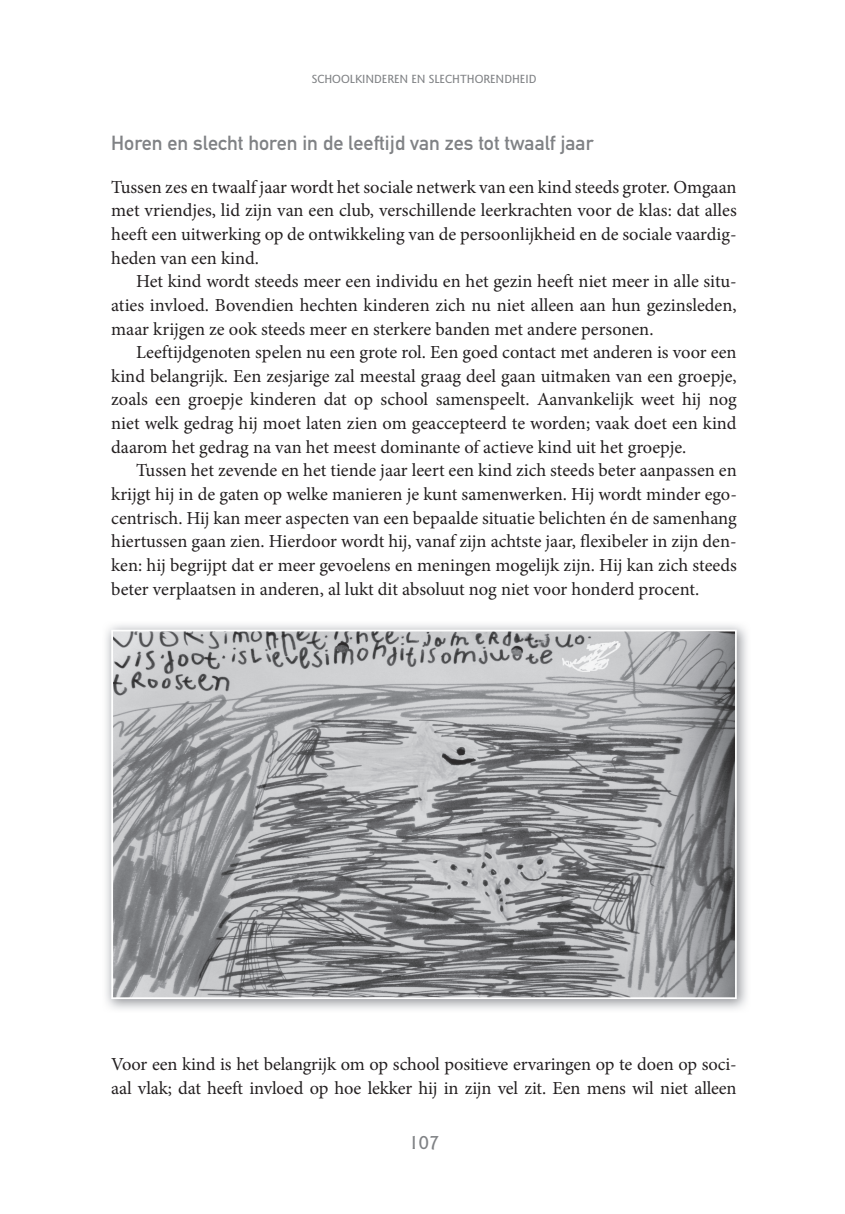
<style>
.page{position:relative;width:845px;height:1214px;background:#fff}
.page>*{position:absolute;margin:0;border:0;box-sizing:border-box;transform-origin:0 0}
.t1{font:500 21px "Goudy Sans";color:#808285}
.t2{font:20.12px "DIN Mittelschrift Std";color:#808285}
.t3{font:18.38px/23.6px "Minion Pro";letter-spacing:-.005em;color:#231f20;text-align:justify}
.t4{font:500 12.25px "Goudy Sans";color:#808285}
</style>
<div class="page">
<img style="left:106px;top:625px;width:641px;height:384px">
<img style="left:114px;top:633px;width:619px;height:363px">
<div style="left:111px;top:630px;width:625px;height:369px;border:2px solid #fff"></div>
<p class="t4" style="left:311px;top:74px;width:226px">SCHOOLKINDEREN EN SLECHTHORENDHEID</p>
<p class="t2" style="left:111px;top:135px;width:483px">Horen en slecht horen in de leeftijd van zes tot twaalf jaar</p>
<p class="t3" style="left:111px;top:176px;width:627px">Tussen zes en twaalf jaar wordt het sociale netwerk van een kind steeds groter. Omgaan met vriendjes, lid zijn van een club, verschillende leerkrachten voor de klas: dat alles heeft een uitwerking op de ontwikkeling van de persoonlijkheid en de sociale vaardig&shy;heden van een kind.</p>
<p class="t3" style="left:111px;top:271px;width:627px;text-indent:25px">Het kind wordt steeds meer een individu en het gezin heeft niet meer in alle situ&shy;aties invloed. Bovendien hechten kinderen zich nu niet alleen aan hun gezinsleden, maar krijgen ze ook steeds meer en sterkere banden met andere personen.</p>
<p class="t3" style="left:111px;top:342px;width:627px;text-indent:25px">Leeftijdgenoten spelen nu een grote rol. Een goed contact met anderen is voor een kind belangrijk. Een zesjarige zal meestal graag deel gaan uitmaken van een groepje, zoals een groepje kinderen dat op school samenspeelt. Aanvankelijk weet hij nog niet welk gedrag hij moet laten zien om geaccepteerd te worden; vaak doet een kind daarom het gedrag na van het meest dominante of actieve kind uit het groepje.</p>
<p class="t3" style="left:111px;top:460px;width:627px;text-indent:25px">Tussen het zevende en het tiende jaar leert een kind zich steeds beter aanpassen en krijgt hij in de gaten op welke manieren je kunt samenwerken. Hij wordt minder ego&shy;centrisch. Hij kan meer aspecten van een bepaalde situatie belichten én de samenhang hiertussen gaan zien. Hierdoor wordt hij, vanaf zijn achtste jaar, flexibeler in zijn den&shy;ken: hij begrijpt dat er meer gevoelens en meningen mogelijk zijn. Hij kan zich steeds beter verplaatsen in anderen, al lukt dit absoluut nog niet voor honderd procent.</p>
<p class="t3" style="left:111px;top:1053px;width:627px">Voor een kind is het belangrijk om op school positieve ervaringen op te doen op soci&shy;aal vlak; dat heeft invloed op hoe lekker hij in zijn vel zit. Een mens wil niet alleen</p>
<p class="t1" style="left:409px;top:1134px;width:32px">107</p>
</div>
